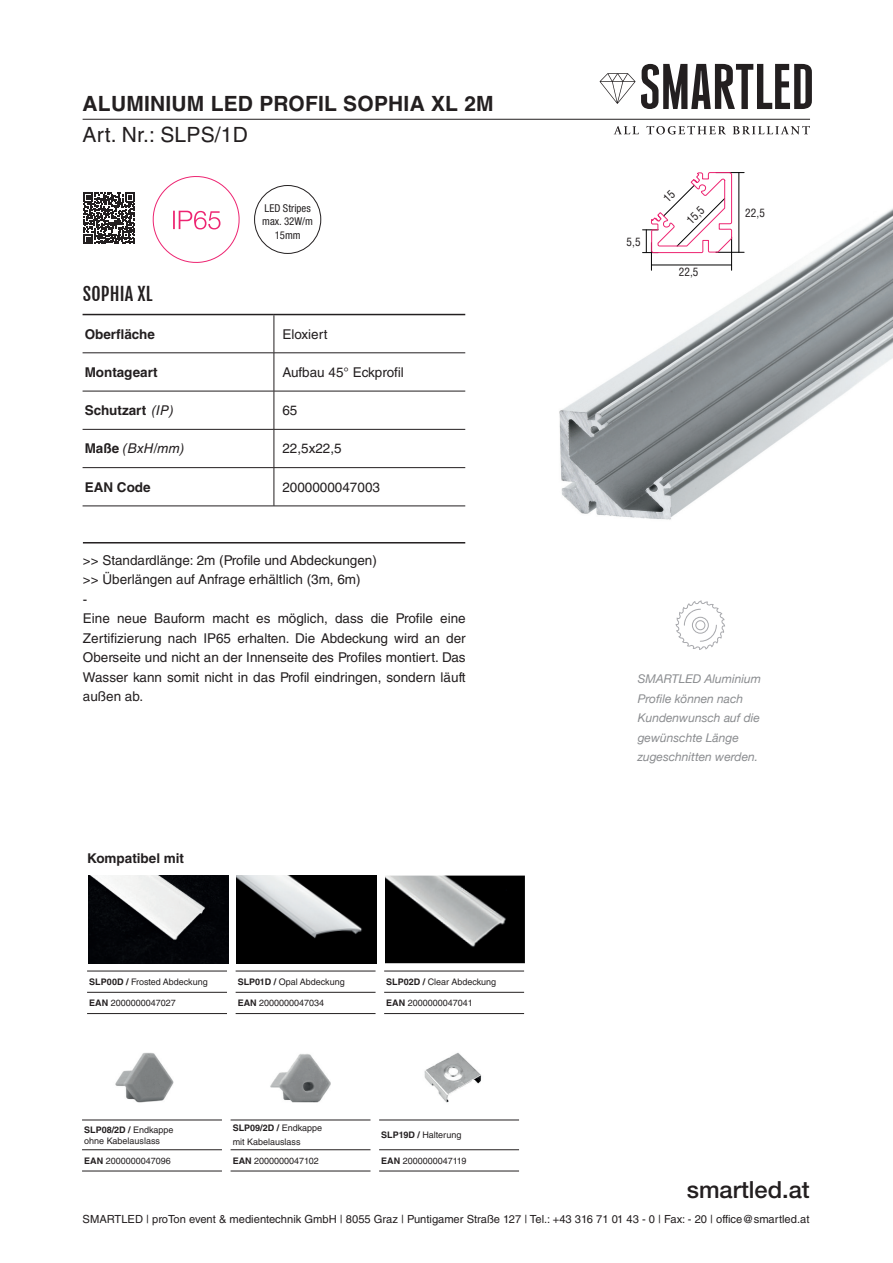
<style>
.page{position:relative;width:893px;height:1263px;background:#fff}
.page>*{position:absolute;margin:0;border:0;box-sizing:border-box;transform-origin:0 0}
.t1{font:500 23.7px "Helvetica Neue LT Std";color:#231f20}
.t2{font:700 21px "Helvetica LT Std";letter-spacing:.01em;color:#231f20}
.t3{font:21px "Helvetica LT Std";letter-spacing:.01em;color:#231f20}
.t4{font:18px "Fjalla One";letter-spacing:.01em;color:#231f20}
.t5{font:13.5px/19.5px "Helvetica LT Std";color:#231f20}
.t6{font:700 13.5px "Helvetica LT Std";color:#231f20}
.t7{font:italic 13.5px "Helvetica LT Std";color:#231f20}
.t8{font:italic 12px/19.5px "Helvetica Neue";color:#8a8c8f}
.t9{font:condensed 11.25px "Helvetica CE";color:#231f20}
.t10{font:11.1px "Helvetica LT Std";color:#231f20}
.t11{font:condensed 10.8px/13.5px "Helvetica Neue";color:#231f20;text-align:center}
.t12{font:9px/13.5px "Helvetica LT Std";color:#231f20}
.s1{font-weight:400;font-style:italic}
.s2{font-weight:700;font-style:normal}
.s3{font-weight:700}
</style>
<div class="page">
<img style="left:559px;top:172px;width:334px;height:348px">
<hr style="left:83px;top:542px;width:382px;height:1px;background:#231f20">
<svg style="left:83px;top:315px;width:382px;height:38px"></svg>
<hr style="left:274px;top:315px;width:1px;height:38px;background:#231f20">
<hr style="left:83px;top:353px;width:191px;height:1px;background:#231f20">
<hr style="left:274px;top:353px;width:191px;height:1px;background:#231f20">
<hr style="left:274px;top:353px;width:1px;height:38px;background:#231f20">
<hr style="left:83px;top:391px;width:191px;height:1px;background:#231f20">
<hr style="left:274px;top:391px;width:191px;height:1px;background:#231f20">
<hr style="left:274px;top:391px;width:1px;height:38px;background:#231f20">
<hr style="left:83px;top:429px;width:191px;height:1px;background:#231f20">
<hr style="left:274px;top:429px;width:191px;height:1px;background:#231f20">
<hr style="left:274px;top:429px;width:1px;height:38px;background:#231f20">
<hr style="left:83px;top:467px;width:191px;height:1px;background:#231f20">
<hr style="left:274px;top:467px;width:191px;height:1px;background:#231f20">
<hr style="left:274px;top:468px;width:1px;height:38px;background:#231f20">
<hr style="left:83px;top:506px;width:191px;height:1px;background:#231f20">
<hr style="left:274px;top:506px;width:191px;height:1px;background:#231f20">
<hr style="left:83px;top:314px;width:191px;height:1px;background:#231f20">
<hr style="left:274px;top:314px;width:191px;height:1px;background:#231f20">
<svg style="left:641px;top:64px;width:171px;height:45px"></svg>
<svg style="left:600px;top:73px;width:35px;height:31px"></svg>
<svg style="left:614px;top:126px;width:25px;height:8px"></svg>
<svg style="left:646px;top:126px;width:80px;height:8px"></svg>
<svg style="left:733px;top:126px;width:77px;height:9px"></svg>
<hr style="left:83px;top:119px;width:727px;height:1px;background:#231f20">
<svg style="left:83px;top:193px;width:52px;height:51px"></svg>
<div style="left:254px;top:185px;width:67px;height:69px;border:1px solid #231f20;border-radius:50%"></div>
<svg style="left:152px;top:176px;width:88px;height:87px"></svg>
<hr style="left:384px;top:971px;width:140px;height:1px;background:#231f20">
<hr style="left:384px;top:992px;width:140px;height:1px;background:#231f20">
<hr style="left:384px;top:1013px;width:140px;height:1px;background:#231f20">
<hr style="left:236px;top:971px;width:140px;height:1px;background:#231f20">
<hr style="left:236px;top:992px;width:140px;height:1px;background:#231f20">
<hr style="left:236px;top:1013px;width:140px;height:1px;background:#231f20">
<hr style="left:231px;top:1120px;width:139px;height:1px;background:#231f20">
<hr style="left:231px;top:1149px;width:139px;height:1px;background:#231f20">
<hr style="left:231px;top:1171px;width:139px;height:1px;background:#231f20">
<hr style="left:379px;top:1120px;width:140px;height:1px;background:#231f20">
<hr style="left:379px;top:1149px;width:140px;height:1px;background:#231f20">
<hr style="left:379px;top:1171px;width:140px;height:1px;background:#231f20">
<hr style="left:87px;top:971px;width:140px;height:1px;background:#231f20">
<hr style="left:87px;top:992px;width:140px;height:1px;background:#231f20">
<hr style="left:87px;top:1013px;width:140px;height:1px;background:#231f20">
<hr style="left:82px;top:1120px;width:140px;height:1px;background:#231f20">
<hr style="left:82px;top:1149px;width:140px;height:1px;background:#231f20">
<hr style="left:82px;top:1171px;width:140px;height:1px;background:#231f20">
<img style="left:89px;top:875px;width:140px;height:88px">
<img style="left:385px;top:875px;width:140px;height:88px">
<img style="left:237px;top:875px;width:140px;height:88px">
<img style="left:424px;top:1053px;width:58px;height:50px">
<img style="left:115px;top:1052px;width:59px;height:51px">
<img style="left:270px;top:1054px;width:61px;height:49px">
<svg style="left:676px;top:600px;width:49px;height:50px"></svg>
<svg style="left:642px;top:172px;width:102px;height:98px"></svg>
<h2 class="t2" style="left:83px;top:90px;width:413px">ALUMINIUM LED PROFIL SOPHIA XL 2M</h2>
<h2 class="t3" style="left:83px;top:123px;width:167px">Art. Nr.: SLPS/1D</h2>
<h3 class="t4" style="left:83px;top:283px;width:71px">SOPHIA XL</h3>
<p class="t11" style="left:262px;top:201px;width:52px">LED Stripes max. 32W/m<br>15mm</p>
<p class="t9" style="left:745px;top:206px;width:21px">22,5</p>
<p class="t9" style="left:679px;top:265px;width:21px">22,5</p>
<p class="t9" style="left:683px;top:217px;width:21px;rotate:-45deg">15,5</p>
<p class="t9" style="left:627px;top:235px;width:16px">5,5</p>
<p class="t6" style="left:85px;top:325px;width:72px">Oberfläche</p>
<p class="t5" style="left:282px;top:324px;width:47px">Eloxiert</p>
<p class="t6" style="left:85px;top:364px;width:75px">Montageart</p>
<p class="t5" style="left:282px;top:362px;width:123px">Aufbau 45° Eckprofil</p>
<p class="t6" style="left:85px;top:402px;width:90px">Schutzart <span class="s1">(IP)</span></p>
<p class="t5" style="left:282px;top:401px;width:17px">65</p>
<p class="t7" style="left:85px;top:441px;width:101px"><span class="s2">Maße</span> (BxH/mm)</p>
<p class="t5" style="left:282px;top:439px;width:61px">22,5x22,5</p>
<p class="t6" style="left:85px;top:479px;width:68px">EAN Code</p>
<p class="t5" style="left:282px;top:477px;width:99px">2000000047003</p>
<p class="t5" style="left:83px;top:550px;width:384px">&gt;&gt; Standardlänge: 2m (Profile und Abdeckungen)<br>&gt;&gt; Überlängen auf Anfrage erhältlich (3m, 6m)<br>-<br>Eine neue Bauform macht es möglich, dass die Profile eine Zertifizierung nach IP65 erhalten. Die Abdeckung wird an der Oberseite und nicht an der Innenseite des Profiles montiert. Das Wasser kann somit nicht in das Profil eindringen, sondern läuft außen ab.</p>
<p class="t6" style="left:87px;top:850px;width:99px">Kompatibel mit</p>
<p class="t12" style="left:89px;top:975px;width:120px"><span class="s3">SLP00D /</span> Frosted Abdeckung</p>
<p class="t12" style="left:89px;top:996px;width:88px"><span class="s3">EAN</span> 2000000047027</p>
<p class="t12" style="left:238px;top:975px;width:108px"><span class="s3">SLP01D /</span> Opal Abdeckung</p>
<p class="t12" style="left:238px;top:996px;width:88px"><span class="s3">EAN</span> 2000000047034</p>
<p class="t12" style="left:386px;top:975px;width:111px"><span class="s3">SLP02D /</span> Clear Abdeckung</p>
<p class="t12" style="left:386px;top:996px;width:88px"><span class="s3">EAN</span> 2000000047041</p>
<p class="t12" style="left:84px;top:1124px;width:91px;line-height:10.8px"><span class="s3">SLP08/2D /</span> Endkappe ohne Kabelauslass</p>
<p class="t12" style="left:84px;top:1154px;width:88px"><span class="s3">EAN</span> 2000000047096</p>
<p class="t12" style="left:233px;top:1121px;width:91px"><span class="s3">SLP09/2D /</span> Endkappe mit Kabelauslass</p>
<p class="t12" style="left:233px;top:1154px;width:88px"><span class="s3">EAN</span> 2000000047102</p>
<p class="t12" style="left:381px;top:1128px;width:82px"><span class="s3">SLP19D /</span> Halterung</p>
<p class="t12" style="left:381px;top:1154px;width:87px"><span class="s3">EAN</span> 2000000047119</p>
<p class="t8" style="left:638px;top:670px;width:125px">SMARTLED Aluminium<br>Profile können nach<br>Kundenwunsch auf die gewünschte Länge zugeschnitten werden.</p>
<h1 class="t1" style="left:687px;top:1175px;width:124px">smartled.at</h1>
<p class="t10" style="left:83px;top:1213px;width:728px">SMARTLED | proTon event &amp; medientechnik GmbH | 8055 Graz | Puntigamer Straße 127 | Tel.: +43 316 71 01 43 - 0 | Fax: - 20 | office@smartled.at</p>
</div>
